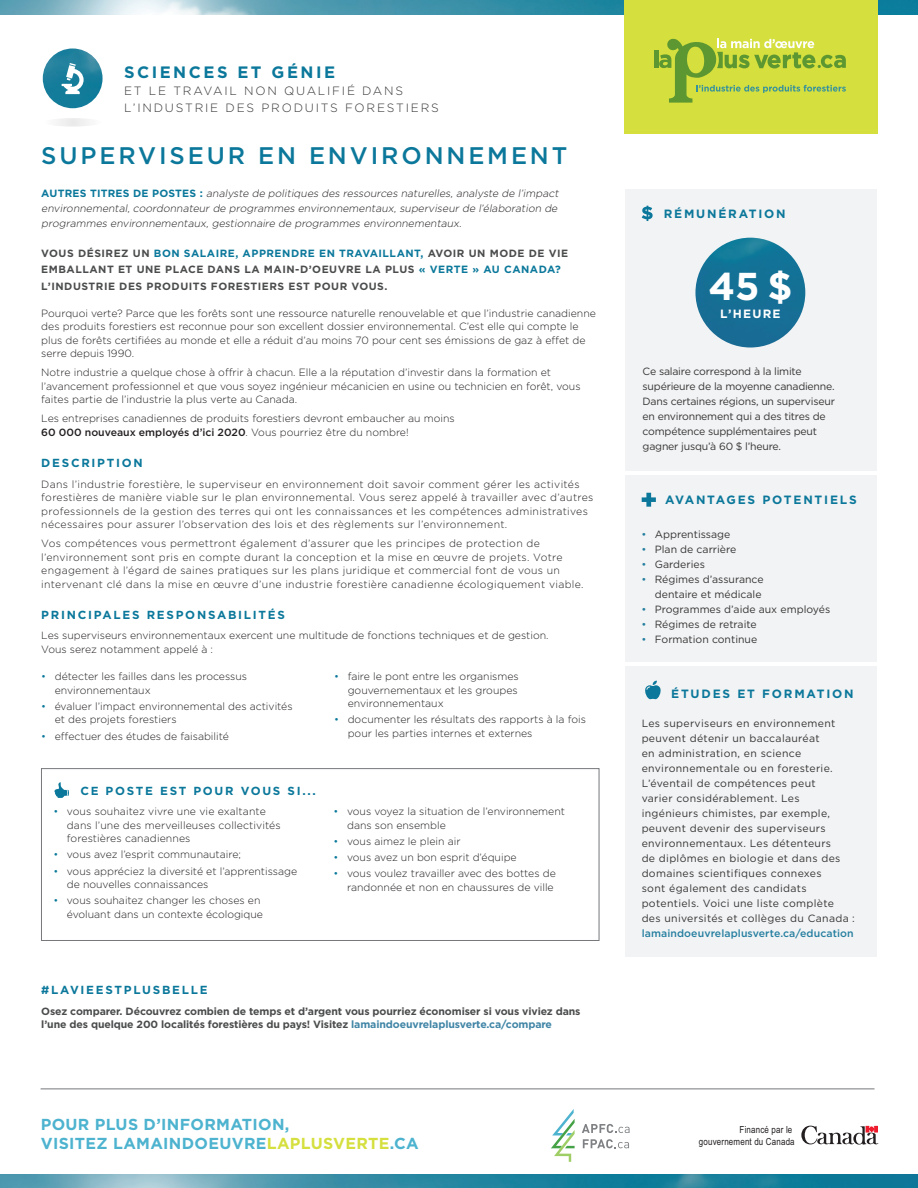
<style>
.page{position:relative;width:918px;height:1188px;background:#fff}
.page>*{position:absolute;margin:0;border:0;box-sizing:border-box;transform-origin:0 0}
.Rate{font:700 38.85px "Gotham";color:#fff}
.Title_of_Job{font:500 24px "Gotham";letter-spacing:.12em;color:#0b789b}
.Section{font:700 16.5px "Gotham";letter-spacing:.15em;color:#0b789b}
.t1{font:700 15.9px/19px "Gotham";letter-spacing:.02em;color:#4db3cf}
.Section___Sub{font:300 12px/16.5px "Gotham";letter-spacing:.15em;color:#363536}
.Sidebar_Titles{font:700 12px "Gotham";letter-spacing:.15em;color:#0b789b}
.Per_Hour{font:700 12px "Gotham";letter-spacing:.1em;color:#fff}
.Sub___Level_One{font:700 11.7px "Gotham";letter-spacing:.15em;color:#0b789b}
.Body_Copy{font:300 10.5px/13.5px "Gotham";color:#231f20}
.Body_Copy-2{font:300 10.5px/13.5px "Gotham";letter-spacing:.03em;color:#231f20}
.side_bar_body{font:10.5px/15px "Gotham";letter-spacing:.02em;color:#363536}
.Other_Job_titles_par{font:italic 300 10.5px/15px "Gotham";color:#231f20;text-align:justify}
.side_bar_body-2{font:10.5px/15px "Gotham";letter-spacing:-.02em;color:#363536}
.Body_Copy-3{font:700 10.5px/13.5px "Gotham";letter-spacing:-.01em;color:#4b4c4d}
.Intro{font:700 10.5px/16.5px "Gotham";letter-spacing:.05em;color:#4b4c4d}
.side_bar_body-3{font:10.5px/15px "Gotham";color:#363536;text-align:right}
.t2{font:9.75px/11.7px "Arial Narrow";letter-spacing:.015em;color:#231f20;text-align:right}
.s1{font-weight:700;font-style:normal;color:#0b789b}
.s2{color:#0b789b}
.s3{font-weight:500}
.s4{color:#4085a6}
.s5{color:#247ea0}
.s6{font-weight:500;color:#247ea0}
.s7{color:#d5df3e}
</style>
<div class="page">
<div style="left:625px;top:475px;width:252px;height:187px;background:#f2f3f4"></div>
<div style="left:625px;top:189px;width:252px;height:281px;background:#f2f3f4"></div>
<div style="left:625px;top:666px;width:252px;height:291px;background:#f2f3f4"></div>
<svg style="left:645px;top:681px;width:16px;height:18px"></svg>
<img style="left:0;top:0;width:918px;height:14px">
<img style="left:0;top:1174px;width:918px;height:14px">
<svg style="left:642px;top:206px;width:11px;height:15px"></svg>
<svg style="left:642px;top:493px;width:14px;height:14px"></svg>
<img style="left:695px;top:238px;width:110px;height:110px;border-radius:55px">
<div style="left:41px;top:768px;width:558px;height:173px;border:1px solid #76787b"></div>
<svg style="left:54px;top:782px;width:15px;height:16px"></svg>
<img style="left:43px;top:48px;width:60px;height:60px;border-radius:30px">
<div style="left:43px;top:118px;width:60px;height:9px;background:#f3f3f3;border-radius:50%"></div>
<svg style="left:62px;top:63px;width:22px;height:31px"></svg>
<hr style="left:41px;top:1089px;width:834px;height:1px;background:#76787b">
<div style="left:624px;top:0;width:253px;height:134px;background:#d5df3e"></div>
<hr style="left:654px;top:50px;width:4px;height:18px;background:#5c9731">
<svg style="left:659px;top:39px;width:187px;height:64px"></svg>
<svg style="left:551px;top:1109px;width:24px;height:53px"></svg>
<svg style="left:583px;top:1139px;width:46px;height:9px"></svg>
<svg style="left:582px;top:1124px;width:48px;height:9px"></svg>
<svg style="left:801px;top:1126px;width:77px;height:19px"></svg>
<p class="Section" style="left:124px;top:62px;width:213px">SCIENCES ET GÉNIE</p>
<p class="Section___Sub" style="left:124px;top:82px;width:316px">ET LE TRAVAIL NON QUALIFIÉ DANS<br>L’INDUSTRIE DES PRODUITS FORESTIERS</p>
<p class="Title_of_Job" style="left:41px;top:140px;width:528px">SUPERVISEUR EN ENVIRONNEMENT</p>
<p class="Other_Job_titles_par" style="left:41px;top:185px;width:521px"><span class="s1">A U T R E S T I T R E S D E P O S T E S :</span> analyste de politiques des ressources naturelles, analyste de l’impact environnemental, coordonnateur de programmes environnementaux, superviseur de l’élaboration de programmes environnementaux, gestionnaire de programmes environnementaux.</p>
<p class="Intro" style="left:41px;top:245px;width:528px">VOUS DÉSIREZ UN <span class="s2">BON SALAIRE, APPRENDRE EN TRAVAILLANT,</span> AVOIR UN MODE DE VIE<br>EMBALLANT ET UNE PLACE DANS LA MAIN-D’OEUVRE LA PLUS <span class="s2">« VERTE » AU CANADA?<br></span>L’INDUSTRIE DES PRODUITS FORESTIERS EST POUR VOUS.</p>
<p class="Body_Copy" style="left:41px;top:306px;width:556px">Pourquoi verte? Parce que les forêts sont une ressource naturelle renouvelable et que l’industrie canadienne des produits forestiers est reconnue pour son excellent dossier environnemental. C’est elle qui compte le plus de forêts certifiées au monde et elle a réduit d’au moins 70 pour cent ses émissions de gaz à effet de serre depuis 1990.</p>
<p class="Body_Copy" style="left:41px;top:366px;width:541px">Notre industrie a quelque chose à offrir à chacun. Elle a la réputation d’investir dans la formation et l’avancement professionnel et que vous soyez ingénieur mécanicien en usine ou technicien en forêt, vous faites partie de l’industrie la plus verte au Canada.</p>
<p class="Body_Copy" style="left:41px;top:412px;width:415px">Les entreprises canadiennes de produits forestiers devront embaucher au moins<br><span class="s3">60 000 nouveaux employés d’ici 2020</span>. Vous pourriez être du nombre!</p>
<p class="Sub___Level_One" style="left:41px;top:456px;width:103px">DESCRIPTION</p>
<p class="Body_Copy-2" style="left:41px;top:477px;width:554px">Dans l’industrie forestière, le superviseur en environnement doit savoir comment gérer les activités forestières de manière viable sur le plan environnemental. Vous serez appelé à travailler avec d’autres professionnels de la gestion des terres qui ont les connaissances et les compétences administratives nécessaires pour assurer l’observation des lois et des règlements sur l’environnement.</p>
<p class="Body_Copy-2" style="left:41px;top:536px;width:544px">Vos compétences vous permettront également d’assurer que les principes de protection de l’environnement sont pris en compte durant la conception et la mise en œuvre de projets. Votre engagement à l’égard de saines pratiques sur les plans juridique et commercial font de vous un intervenant clé dans la mise en œuvre d’une industrie forestière canadienne écologiquement viable.</p>
<p class="Sub___Level_One" style="left:41px;top:607px;width:245px">PRINCIPALES RESPONSABILITÉS</p>
<p class="Body_Copy" style="left:41px;top:629px;width:509px">Les superviseurs environnementaux exercent une multitude de fonctions techniques et de gestion.<br>Vous serez notamment appelé à :</p>
<p class="Body_Copy" style="left:55px;top:670px;width:194px;text-indent:-14px"><span class="s2">•</span> détecter les failles dans les processus environnementaux</p>
<p class="Body_Copy" style="left:55px;top:699px;width:239px;text-indent:-14px"><span class="s2">•</span> évaluer l’impact environnemental des activités et des projets forestiers</p>
<p class="Body_Copy" style="left:41px;top:729px;width:189px"><span class="s2">•</span> effectuer des études de faisabilité</p>
<p class="Body_Copy" style="left:348px;top:670px;width:173px;text-align:justify;text-indent:-14px"><span class="s2">•</span> faire le pont entre les organismes gouvernementaux et les groupes environnementaux</p>
<p class="Body_Copy" style="left:348px;top:713px;width:240px;text-indent:-14px"><span class="s2">•</span> documenter les résultats des rapports à la fois pour les parties internes et externes</p>
<p class="Sub___Level_One" style="left:80px;top:783px;width:237px">CE POSTE EST POUR VOUS SI...</p>
<p class="Body_Copy" style="left:67px;top:805px;width:215px;text-indent:-14px"><span class="s2">•</span> vous souhaitez vivre une vie exaltante dans l’une des merveilleuses collectivités forestières canadiennes</p>
<p class="Body_Copy" style="left:53px;top:848px;width:189px"><span class="s2">•</span> vous avez l’esprit communautaire;</p>
<p class="Body_Copy" style="left:67px;top:864px;width:232px;text-indent:-14px"><span class="s2">•</span> vous appréciez la diversité et l’apprentissage de nouvelles connaissances</p>
<p class="Body_Copy" style="left:53px;top:894px;width:211px;text-align:right"><span class="s2">•</span> vous souhaitez changer les choses en évoluant dans un contexte écologique</p>
<p class="Body_Copy" style="left:347px;top:805px;width:219px;text-indent:-14px"><span class="s2">•</span> vous voyez la situation de l’environnement dans son ensemble</p>
<p class="Body_Copy" style="left:334px;top:834px;width:129px"><span class="s2">•</span> vous aimez le plein air</p>
<p class="Body_Copy" style="left:334px;top:850px;width:185px"><span class="s2">•</span> vous avez un bon esprit d’équipe</p>
<p class="Body_Copy" style="left:334px;top:867px;width:224px;text-align:right"><span class="s2">•</span> vous voulez travailler avec des bottes de randonnée et non en chaussures de ville</p>
<p class="Sub___Level_One" style="left:41px;top:983px;width:168px">#LAVIEESTPLUSBELLE</p>
<p class="Body_Copy-3" style="left:41px;top:1004px;width:541px">Osez comparer. Découvrez combien de temps et d’argent vous pourriez économiser si vous viviez dans l’une des quelque 200 localités forestières du pays! Visitez <span class="s4">lamaindoeuvrelaplusverte.ca/compare</span></p>
<p class="Sidebar_Titles" style="left:664px;top:206px;width:124px">RÉMUNÉRATION</p>
<p class="Rate" style="left:708px;top:261px;width:86px">45 $</p>
<p class="Per_Hour" style="left:720px;top:306px;width:62px">L’HEURE</p>
<p class="side_bar_body-2" style="left:643px;top:364px;width:194px">Ce salaire correspond à la limite supérieure de la moyenne canadienne.<br>Dans certaines régions, un superviseur en environnement qui a des titres de compétence supplémentaires peut gagner jusqu’à 60 $ l’heure.</p>
<p class="Sidebar_Titles" style="left:665px;top:492px;width:193px">AVANTAGES POTENTIELS</p>
<p class="side_bar_body-3" style="left:641px;top:527px;width:91px"><span class="s5">•</span> Apprentissage</p>
<p class="side_bar_body-3" style="left:641px;top:542px;width:97px"><span class="s5">•</span> Plan de carrière</p>
<p class="side_bar_body-3" style="left:641px;top:557px;width:65px"><span class="s5">•</span> Garderies</p>
<p class="side_bar_body-3" style="left:641px;top:572px;width:124px"><span class="s5">•</span> Régimes d’assurance dentaire et médicale</p>
<p class="side_bar_body-3" style="left:641px;top:602px;width:190px"><span class="s5">•</span> Programmes d’aide aux employés</p>
<p class="side_bar_body-3" style="left:641px;top:617px;width:117px"><span class="s5">•</span> Régimes de retraite</p>
<p class="side_bar_body-3" style="left:641px;top:632px;width:117px"><span class="s5">•</span> Formation continue</p>
<p class="Sidebar_Titles" style="left:671px;top:686px;width:184px">ÉTUDES ET FORMATION</p>
<p class="side_bar_body" style="left:642px;top:716px;width:215px">Les superviseurs en environnement peuvent détenir un baccalauréat<br>en administration, en science environnementale ou en foresterie.<br>L’éventail de compétences peut<br>varier considérablement. Les ingénieurs chimistes, par exemple, peuvent devenir des superviseurs environnementaux. Les détenteurs<br>de diplômes en biologie et dans des domaines scientifiques connexes<br>sont également des candidats potentiels. Voici une liste complète des universités et collèges du Canada : <span class="s6">lamaindoeuvrelaplusverte.ca/education</span></p>
<h3 class="t1" style="left:41px;top:1114px;width:379px">POUR PLUS D’INFORMATION,<br>VISITEZ LAMAINDOEUVRE<span class="s7">LAPLUSVERTE</span>.CA</h3>
<p class="t2" style="left:699px;top:1123px;width:97px">Financé par le gouvernement du Canada</p>
</div>
